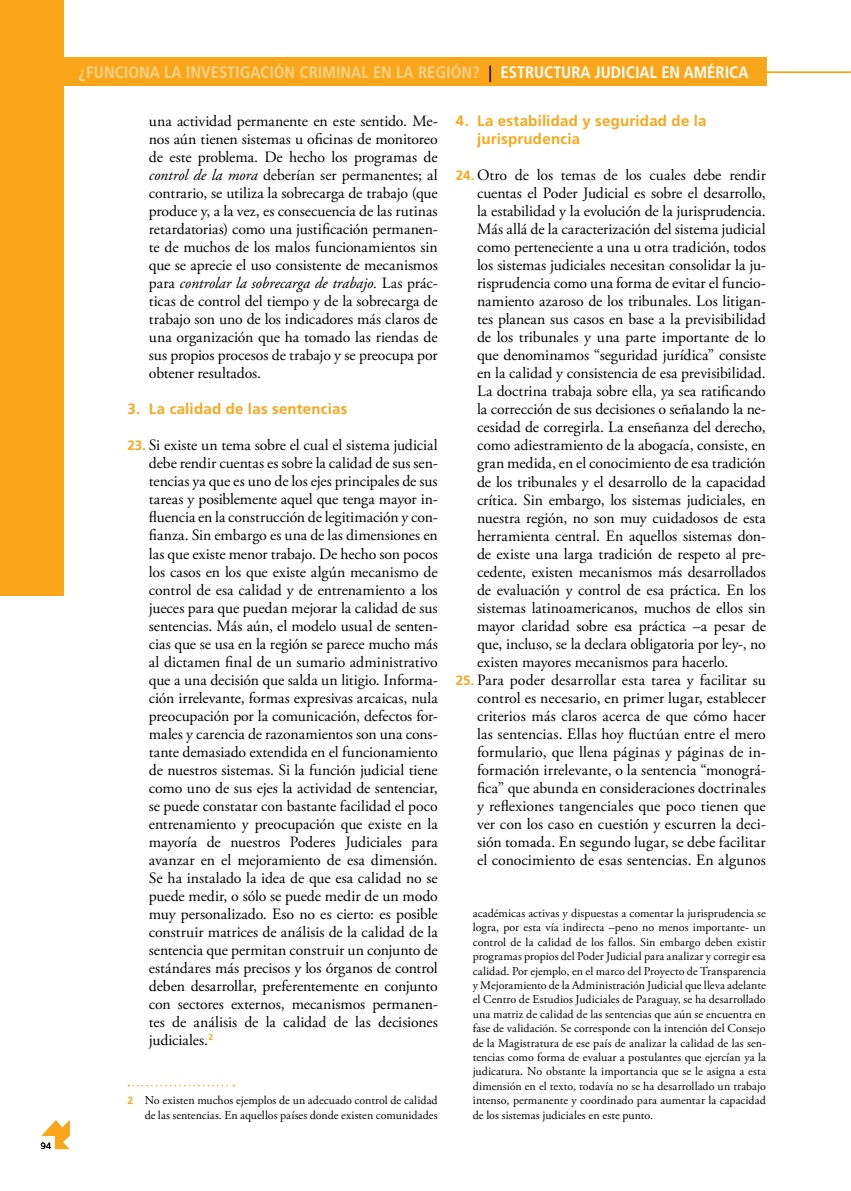
<style>
.page{position:relative;width:851px;height:1191px;background:#fff}
.page>*{position:absolute;margin:0;border:0;box-sizing:border-box;transform-origin:0 0}
.t1{font:700 condensed 16.5px "Frutiger LT Std";color:#fcd38c}
.t2{font:15.75px/18px "Adobe Garamond Pro";letter-spacing:-.005em;color:#000;text-align:justify}
.t3{font:700 15px/18px "Frutiger LT Std";letter-spacing:.015em;color:#faa61a}
.t4{font:12px/14.4px "Adobe Garamond Pro";letter-spacing:.005em;color:#000;text-align:right}
.t5{font:300 9px "Frutiger LT Std";color:#000}
.s1{color:#000}
.s2{color:#fff}
.s3{font-style:italic}
.s4{font-family:"Frutiger LT Std";font-weight:700;font-size:13.5px;color:#faa61a}
.s5{font-family:"Frutiger LT Std";font-weight:700;font-size:10.5px;color:#faa61a}
</style>
<div class="page">
<svg style="left:42px;top:1120px;width:28px;height:29px"></svg>
<hr style="left:0;top:72px;width:850px;height:1px;background:#faa61a">
<div style="left:0;top:57px;width:766px;height:29px;background:#faa61a"></div>
<div style="left:0;top:0;width:64px;height:595px;background:#faa61a"></div>
<svg style="left:128px;top:1084px;width:106px;height:2px"></svg>
<p class="t5" style="left:41px;top:1140px;width:12px">94</p>
<p class="t1" style="left:79px;top:62px;width:671px">¿FUNCIONA LA INVESTIGACIÓN CRIMINAL EN LA REGIÓN? <span class="s1">|</span> <span class="s2">ESTRUCTURA JUDICIAL EN AMÉRICA</span></p>
<p class="t2" style="left:149px;top:113px;width:290px">una actividad permanente en este sentido. Me&shy;nos aún tienen sistemas u oficinas de monitoreo de este problema. De hecho los programas de <span class="s3">control de la mora</span> deberían ser permanentes; al contrario, se utiliza la sobrecarga de trabajo (que produce y, a la vez, es consecuencia de las rutinas retardatorias) como una justificación permanen&shy;te de muchos de los malos funcionamientos sin que se aprecie el uso consistente de mecanismos para <span class="s3">controlar la sobrecarga de trabajo.</span> Las prác&shy;ticas de control del tiempo y de la sobrecarga de trabajo son uno de los indicadores más claros de una organización que ha tomado las riendas de sus propios procesos de trabajo y se preocupa por obtener resultados.</p>
<p class="t3" style="left:128px;top:400px;width:221px">3. La calidad de las sentencias</p>
<p class="t2" style="left:149px;top:437px;width:290px;text-indent:-21px"><span class="s4">23.</span> Si existe un tema sobre el cual el sistema judicial debe rendir cuentas es sobre la calidad de sus sen&shy;tencias ya que es uno de los ejes principales de sus tareas y posiblemente aquel que tenga mayor in&shy;fluencia en la construcción de legitimación y con&shy;fianza. Sin embargo es una de las dimensiones en las que existe menor trabajo. De hecho son pocos los casos en los que existe algún mecanismo de control de esa calidad y de entrenamiento a los jueces para que puedan mejorar la calidad de sus sentencias. Más aún, el modelo usual de senten&shy;cias que se usa en la región se parece mucho más al dictamen final de un sumario administrativo que a una decisión que salda un litigio. Informa&shy;ción irrelevante, formas expresivas arcaicas, nula preocupación por la comunicación, defectos for&shy;males y carencia de razonamientos son una cons&shy;tante demasiado extendida en el funcionamiento de nuestros sistemas. Si la función judicial tiene como uno de sus ejes la actividad de sentenciar, se puede constatar con bastante facilidad el poco entrenamiento y preocupación que existe en la mayoría de nuestros Poderes Judiciales para avanzar en el mejoramiento de esa dimensión.<br>Se ha instalado la idea de que esa calidad no se puede medir, o sólo se puede medir de un modo muy personalizado. Eso no es cierto: es posible construir matrices de análisis de la calidad de la sentencia que permitan construir un conjunto de estándares más precisos y los órganos de control deben desarrollar, preferentemente en conjunto con sectores externos, mecanismos permanen&shy;tes de análisis de la calidad de las decisiones judiciales.<sup>2</sup></p>
<p class="t3" style="left:477px;top:112px;width:231px;text-indent:-21px">4. La estabilidad y seguridad de la jurisprudencia</p>
<p class="t2" style="left:477px;top:167px;width:290px;text-indent:-21px"><span class="s4">24.</span> Otro de los temas de los cuales debe rendir cuentas el Poder Judicial es sobre el desarrollo, la estabilidad y la evolución de la jurisprudencia.<br>Más allá de la caracterización del sistema judicial como perteneciente a una u otra tradición, todos los sistemas judiciales necesitan consolidar la ju&shy;risprudencia como una forma de evitar el funcio&shy;namiento azaroso de los tribunales. Los litigan&shy;tes planean sus casos en base a la previsibilidad de los tribunales y una parte importante de lo que denominamos “seguridad jurídica” consiste en la calidad y consistencia de esa previsibilidad.<br>La doctrina trabaja sobre ella, ya sea ratificando la corrección de sus decisiones o señalando la ne&shy;cesidad de corregirla. La enseñanza del derecho, como adiestramiento de la abogacía, consiste, en gran medida, en el conocimiento de esa tradición de los tribunales y el desarrollo de la capacidad crítica. Sin embargo, los sistemas judiciales, en nuestra región, no son muy cuidadosos de esta herramienta central. En aquellos sistemas don&shy;de existe una larga tradición de respeto al pre&shy;cedente, existen mecanismos más desarrollados de evaluación y control de esa práctica. En los sistemas latinoamericanos, muchos de ellos sin mayor claridad sobre esa práctica –a pesar de que, incluso, se la declara obligatoria por ley-, no existen mayores mecanismos para hacerlo.</p>
<p class="t2" style="left:477px;top:671px;width:290px;text-indent:-21px"><span class="s4">25.</span> Para poder desarrollar esta tarea y facilitar su control es necesario, en primer lugar, establecer criterios más claros acerca de que cómo hacer las sentencias. Ellas hoy fluctúan entre el mero formulario, que llena páginas y páginas de in&shy;formación irrelevante, o la sentencia “monográ&shy;fica” que abunda en consideraciones doctrinales y reflexiones tangenciales que poco tienen que ver con los caso en cuestión y escurren la deci&shy;sión tomada. En segundo lugar, se debe facilitar el conocimiento de esas sentencias. En algunos</p>
<p class="t4" style="left:472px;top:906px;width:294px;text-align:justify">académicas activas y dispuestas a comentar la jurisprudencia se logra, por esta vía indirecta –peno no menos importante- un control de la calidad de los fallos. Sin embargo deben existir programas propios del Poder Judicial para analizar y corregir esa calidad. Por ejemplo, en el marco del Proyecto de Transparencia y Mejoramiento de la Administración Judicial que lleva adelante el Centro de Estudios Judiciales de Paraguay, se ha desarrollado una matriz de calidad de las sentencias que aún se encuentra en fase de validación. Se corresponde con la intención del Consejo de la Magistratura de ese país de analizar la calidad de las sen&shy;tencias como forma de evaluar a postulantes que ejercían ya la judicatura. No obstante la importancia que se le asigna a esta dimensión en el texto, todavía no se ha desarrollado un trabajo intenso, permanente y coordinado para aumentar la capacidad de los sistemas judiciales en este punto.</p>
<p class="t4" style="left:128px;top:1093px;width:311px"><span class="s5">2</span> No existen muchos ejemplos de un adecuado control de calidad de las sentencias. En aquellos países donde existen comunidades</p>
</div>
